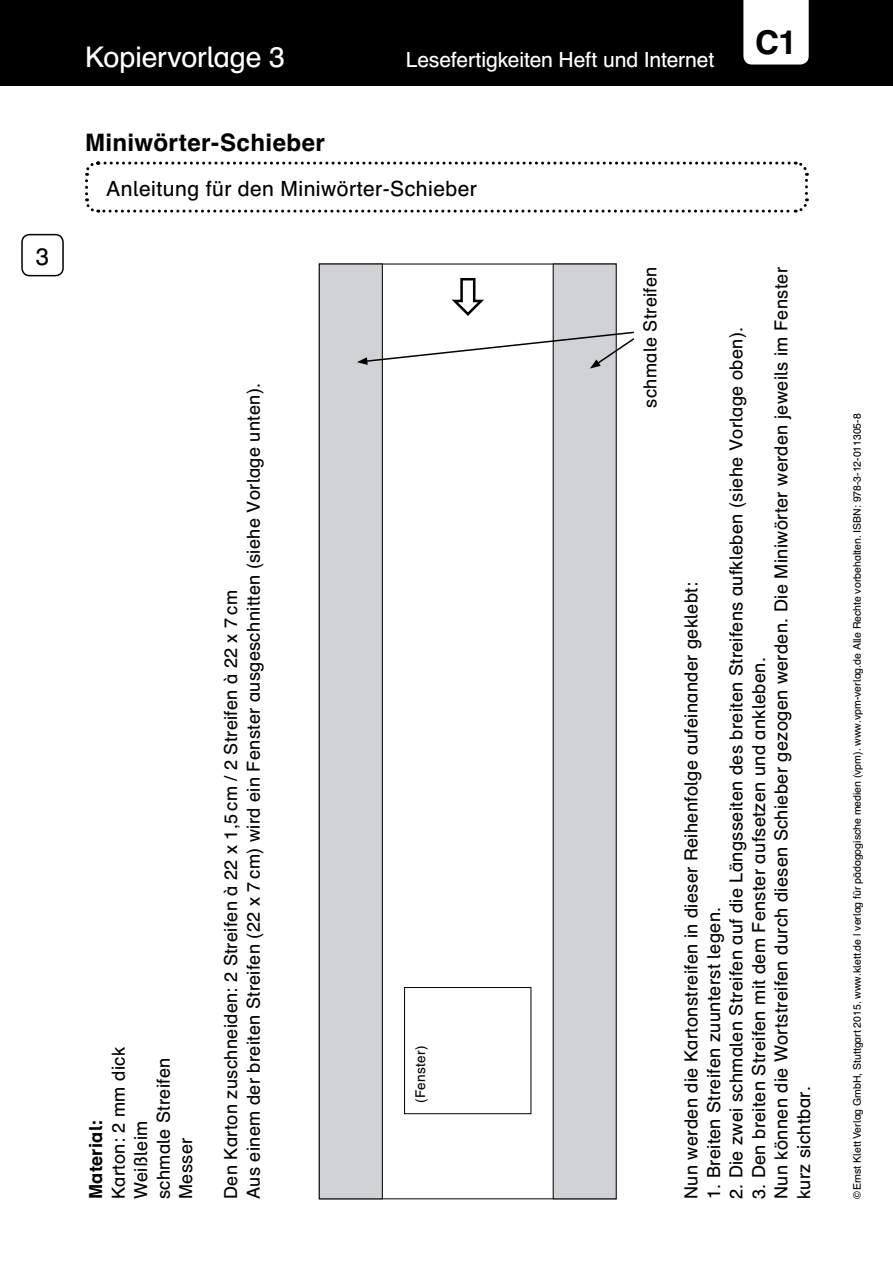
<style>
.page{position:relative;width:893px;height:1263px;background:#fff}
.page>*{position:absolute;margin:0;border:0;box-sizing:border-box;transform-origin:0 0}
.t1{font:700 33px "Schulbuch Nord OT";color:#000}
.t2{font:28.5px "Schulbuch Nord OT";letter-spacing:-.01em;color:#fff}
.Aufgabentitel{font:700 24px "Schulbuch Nord OT";letter-spacing:.015em;color:#000}
.Grundschrift{font:24px "Schulbuch Nord OT";color:#000}
.t3{font:21px "Schulbuch Nord OT";letter-spacing:.02em;color:#000}
.t4{font:21px "Schulbuch Nord OT";letter-spacing:-.01em;color:#fff}
.t5{font:18px/22.5px "Schulbuch Nord OT";letter-spacing:.02em;color:#000}
.t6{font:700 18px "Schulbuch Nord OT";letter-spacing:.02em;color:#000}
.t7{font:13.5px "Schulbuch Nord OT";letter-spacing:.02em;color:#000}
.t8{font:10.5px "Schulbuch Nord OT";letter-spacing:-.005em;color:#000}
</style>
<div class="page">
<div style="left:0;top:0;width:893px;height:85px;background:#000"></div>
<div style="left:743px;top:0;width:66px;height:65px;background:#fff"></div>
<div style="left:21px;top:234px;width:43px;height:42px;border:2px solid #000;border-radius:8px"></div>
<svg style="left:85px;top:161px;width:724px;height:52px"></svg>
<div style="left:404px;top:987px;width:127px;height:127px;border:1px solid #000"></div>
<div style="left:319px;top:264px;width:63px;height:935px;background:#d0d2d4"></div>
<div style="left:319px;top:264px;width:64px;height:935px;border:1px solid #000"></div>
<div style="left:553px;top:264px;width:63px;height:935px;background:#d0d2d4"></div>
<div style="left:553px;top:264px;width:64px;height:935px;border:1px solid #000"></div>
<svg style="left:357px;top:331px;width:278px;height:38px"></svg>
<p class="Grundschrift" style="left:36px;top:242px;width:15px">3</p>
<p class="t2" style="left:85px;top:39px;width:201px">Kopiervorlage 3</p>
<p class="t4" style="left:406px;top:47px;width:310px">Lesefertigkeiten Heft und Internet</p>
<p class="Aufgabentitel" style="left:85px;top:128px;width:242px">Miniwörter-Schieber</p>
<p class="t3" style="left:106px;top:176px;width:372px">Anleitung für den Miniwörter-Schieber</p>
<p class="t1" style="left:755px;top:21px;width:43px">C1</p>
<p class="t6" style="left:84px;top:1199px;width:81px;rotate:-90deg">Material:</p>
<p class="t5" style="left:107px;top:1199px;width:153px;rotate:-90deg">Karton: 2 mm dick</p>
<p class="t5" style="left:129px;top:1199px;width:80px;rotate:-90deg">Weißleim</p>
<p class="t5" style="left:152px;top:1199px;width:143px;rotate:-90deg">schmale Streifen</p>
<p class="t5" style="left:174px;top:1199px;width:63px;rotate:-90deg">Messer</p>
<p class="t5" style="left:242px;top:1199px;width:818px;rotate:-90deg">Aus einem der breiten Streifen (22 x 7 cm) wird ein Fenster ausgeschnitten (siehe Vorlage unten).</p>
<p class="t5" style="left:219px;top:1199px;width:610px;rotate:-90deg">Den Karton zuschneiden: 2 Streifen à 22 x 1,5 cm / 2 Streifen à 22 x 7 cm</p>
<p class="t7" style="left:412px;top:1103px;width:59px;rotate:-90deg">(Fenster)</p>
<p class="t5" style="left:638px;top:408px;width:143px;rotate:-90deg">schmale Streifen</p>
<p class="t5" style="left:724px;top:1199px;width:874px;rotate:-90deg">2. Die zwei schmalen Streifen auf die Längsseiten des breiten Streifens aufkleben (siehe Vorlage oben).</p>
<p class="t5" style="left:679px;top:1199px;width:619px;rotate:-90deg">Nun werden die Kartonstreifen in dieser Reihenfolge aufeinander geklebt:</p>
<p class="t5" style="left:747px;top:1199px;width:543px;rotate:-90deg">3. Den breiten Streifen mit dem Fenster aufsetzen und ankleben.</p>
<p class="t5" style="left:702px;top:1199px;width:294px;rotate:-90deg">1. Breiten Streifen zuunterst legen.</p>
<p class="t5" style="left:769px;top:1199px;width:933px;rotate:-90deg">Nun können die Wortstreifen durch diesen Schieber gezogen werden. Die Miniwörter werden jeweils im Fenster kurz sichtbar.</p>
<p class="t8" style="left:851px;top:1199px;width:787px;rotate:-90deg">©Ernst Klett Verlag GmbH, Stuttgart 2015. www.klett.de | verlag für pädagogische medien (vpm). www.vpm-verlag.de Alle Rechte vorbehalten. ISBN: 978-3-12-011305-8</p>
</div>
